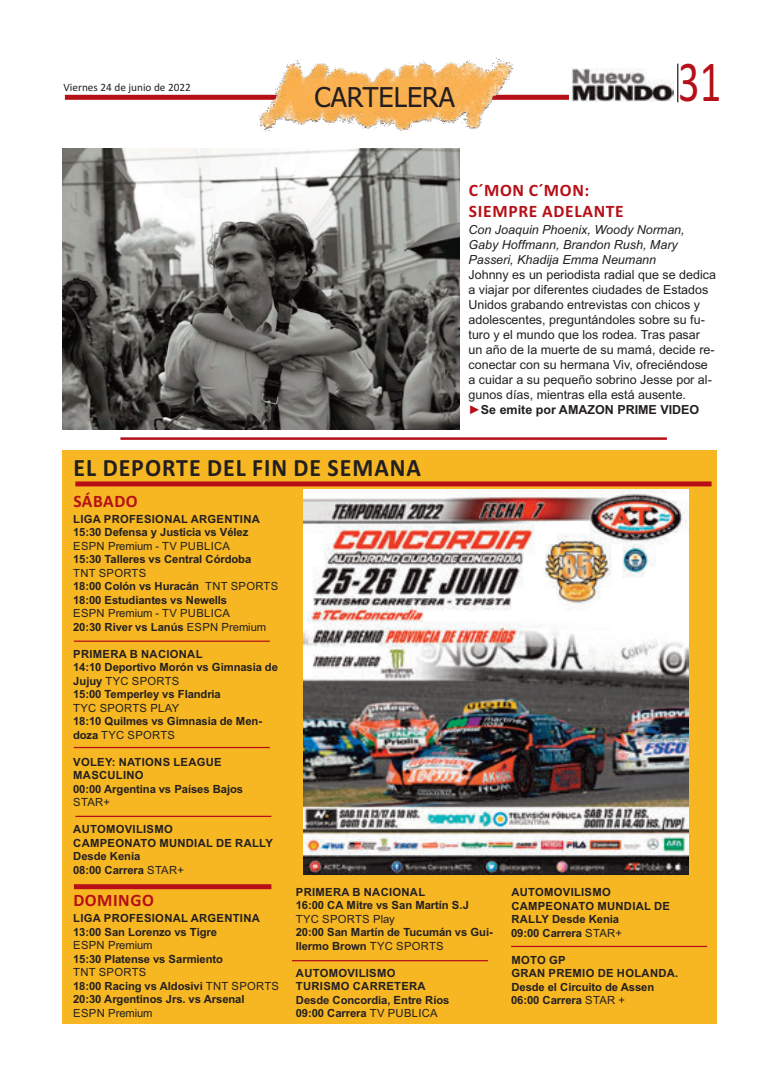
<style>
.page{position:relative;width:780px;height:1088px;background:#fff}
.page>*{position:absolute;margin:0;border:0;box-sizing:border-box;transform-origin:0 0}
.t1{font:58.25px "Calibri";color:#b70f17;scale:.73 1}
.t2{font:27.38px "Tahoma";color:#231f20}
.t3{font:700 25px "Calibri";letter-spacing:.035em;color:#231f20;scale:.96 1}
.t4{font:700 17.5px/21px "Calibri";letter-spacing:.04em;color:#b70f17}
.t5{font:12.5px/15px "Arial";color:#231f20}
.t6{font:italic 12.5px/15px "Arial";color:#231f20}
.t7{font:700 11.25px/13.5px "Arial";letter-spacing:-.01em;color:#231f20}
.t8{font:700 11.25px/13.5px "Arial";letter-spacing:.025em;color:#231f20}
.t9{font:11.25px/13.5px "Arial";letter-spacing:.025em;color:#231f20}
.t10{font:700 11.25px/13.5px "Arial";letter-spacing:.01em;color:#231f20}
.t11{font:700 11.25px/13.5px "Arial";letter-spacing:.015em;color:#231f20}
.t12{font:11.25px "Calibri";color:#231f20}
.t13{font:11.25px "Arial";letter-spacing:-.01em;color:#231f20}
.s1{font-weight:700;color:#b70f17}
.s2{font-weight:700}
.s3{font-weight:400}
</style>
<div class="page">
<div style="left:63px;top:450px;width:654px;height:574px;background:#f6b723"></div>
<hr style="left:120px;top:437px;width:547px;height:3px;background:#b70f17">
<img style="left:303px;top:490px;width:385px;height:385px">
<div style="left:65px;top:95px;width:504px;height:5px;background:#b70f17"></div>
<hr style="left:677px;top:64px;width:1px;height:38px;background:#231f20">
<img style="left:571px;top:69px;width:102px;height:33px">
<img style="left:253px;top:57px;width:263px;height:75px">
<div style="left:75px;top:481px;width:636px;height:5px;background:#b70f17"></div>
<div style="left:74px;top:884px;width:197px;height:5px;background:#b70f17"></div>
<img style="left:63px;top:148px;width:396px;height:281px">
<hr style="left:74px;top:640px;width:196px;height:2px;background:#b70f17">
<hr style="left:75px;top:816px;width:196px;height:1px;background:#b70f17">
<hr style="left:74px;top:747px;width:196px;height:1px;background:#b70f17">
<hr style="left:292px;top:960px;width:196px;height:1px;background:#b70f17">
<hr style="left:511px;top:946px;width:196px;height:1px;background:#b70f17">
<p class="t12" style="left:63px;top:81px;width:129px">Viernes 24 de junio de 2022</p>
<h2 class="t2" style="left:314px;top:81px;width:142px">CARTELERA</h2>
<h1 class="t1" style="left:678px;top:47px;width:61px">31</h1>
<h3 class="t4" style="left:469px;top:180px;width:156px">C´MON C´MON:<br>SIEMPRE ADELANTE</h3>
<p class="t6" style="left:468px;top:222px;width:218px">Con Joaquin Phoenix, Woody Norman,<br>Gaby Hoffmann, Brandon Rush, Mary<br>Passeri, Khadija Emma Neumann</p>
<p class="t5" style="left:468px;top:267px;width:249px">Johnny es un periodista radial que se dedica a viajar por diferentes ciudades de Estados Unidos grabando entrevistas con chicos y adolescentes, preguntándoles sobre su fu&shy;turo y el mundo que los rodea. Tras pasar un año de la muerte de su mamá, decide re&shy;conectar con su hermana Viv, ofreciéndose a cuidar a su pequeño sobrino Jesse por al&shy;gunos días, mientras ella está ausente. <span class="s1">►</span><span class="s2">Se emite por AMAZON PRIME VIDEO</span></p>
<h3 class="t3" style="left:74px;top:453px;width:363px">EL DEPORTE DEL FIN DE SEMANA</h3>
<h3 class="t4" style="left:73px;top:490px;width:66px">SÁBADO</h3>
<p class="t8" style="left:73px;top:512px;width:188px">LIGA PROFESIONAL ARGENTINA<br>15:30 Defensa y Justicia vs Vélez</p>
<p class="t9" style="left:73px;top:539px;width:158px">ESPN Premium - TV PUBLICA</p>
<p class="t7" style="left:73px;top:553px;width:180px">15:30 Talleres vs Central Córdoba</p>
<p class="t7" style="left:73px;top:566px;width:207px"><span class="s3">TNT SPORTS<br></span>18:00 Colón vs Huracán <span class="s3">TNT SPORTS<br></span>18:00 Estudiantes vs Newells</p>
<p class="t9" style="left:73px;top:607px;width:195px">ESPN Premium - TV PUBLICA<br><span class="s2">20:30 River vs Lanús</span> ESPN Premium</p>
<p class="t7" style="left:73px;top:647px;width:206px">PRIMERA B NACIONAL<br>14:10 Deportivo Morón vs Gimnasia de<br>Jujuy <span class="s3">TYC SPORTS<br></span>15:00 Temperley vs Flandria</p>
<p class="t9" style="left:73px;top:701px;width:107px">TYC SPORTS PLAY</p>
<p class="t7" style="left:73px;top:715px;width:190px">18:10 Quilmes vs Gimnasia de Men&shy;doza <span class="s3">TYC SPORTS</span></p>
<p class="t8" style="left:73px;top:755px;width:171px">VOLEY: NATIONS LEAGUE<br>MASCULINO<br>00:00 Argentina vs Países Bajos</p>
<p class="t9" style="left:73px;top:796px;width:38px">STAR+</p>
<p class="t8" style="left:73px;top:823px;width:201px">AUTOMOVILISMO<br>CAMPEONATO MUNDIAL DE RALLY<br>Desde Kenia<br>08:00 Carrera <span class="s3">STAR+</span></p>
<h3 class="t4" style="left:73px;top:889px;width:82px">DOMINGO</h3>
<p class="t8" style="left:73px;top:911px;width:188px">LIGA PROFESIONAL ARGENTINA<br>13:00 San Lorenzo vs Tigre</p>
<p class="t13" style="left:73px;top:938px;width:81px">ESPN Premium</p>
<p class="t7" style="left:73px;top:952px;width:151px">15:30 Platense vs Sarmiento</p>
<p class="t7" style="left:73px;top:965px;width:207px"><span class="s3">TNT SPORTS<br></span>18:00 Racing vs Aldosivi <span class="s3">TNT SPORTS<br></span>20:30 Argentinos Jrs. vs Arsenal</p>
<p class="t13" style="left:73px;top:1006px;width:81px">ESPN Premium</p>
<p class="t11" style="left:296px;top:885px;width:175px">PRIMERA B NACIONAL<br>16:00 CA Mitre vs San Martín S.J</p>
<p class="t9" style="left:296px;top:912px;width:100px">TYC SPORTS Play</p>
<p class="t7" style="left:296px;top:925px;width:198px">20:00 San Martín de Tucumán vs Gui&shy;llermo Brown <span class="s3">TYC SPORTS</span></p>
<p class="t10" style="left:296px;top:966px;width:155px">AUTOMOVILISMO<br>TURISMO CARRETERA<br>Desde Concordia, Entre Ríos<br>09:00 Carrera <span class="s3">TV PUBLICA</span></p>
<p class="t8" style="left:511px;top:885px;width:160px">AUTOMOVILISMO<br>CAMPEONATO MUNDIAL DE<br>RALLY Desde Kenia<br>09:00 Carrera <span class="s3">STAR+</span></p>
<p class="t7" style="left:511px;top:953px;width:168px">MOTO GP<br>GRAN PREMIO DE HOLANDA.<br>Desde el Circuito de Assen<br>06:00 Carrera <span class="s3">STAR +</span></p>
</div>
